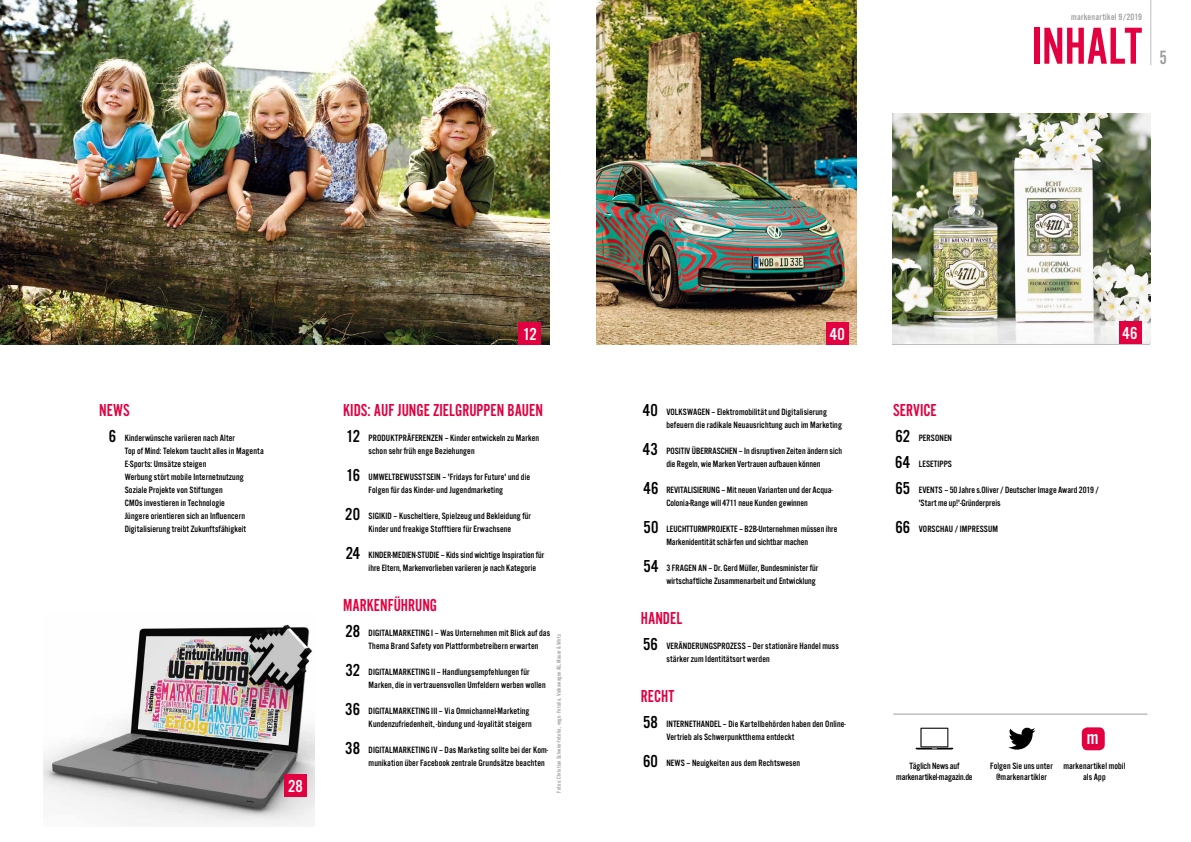
<style>
.page{position:relative;width:1191px;height:842px;background:#fff}
.page>*{position:absolute;margin:0;border:0;box-sizing:border-box;transform-origin:0 0}
.t1{font:54px "Alternate Got No 2 D";color:#e20040}
.t2{font:20px "Alternate Got No 2 D";color:#9c9e9f}
.t3{font:19.9px "Alternate Got No 3 D";color:#fff}
.t4{font:18px "Alternate Got No 2 D";color:#e20040}
.t5{font:18px "Alternate Got No 3 D";letter-spacing:.005em;color:#fff}
.t6{font:9.5px/13px "Alternate Got No 3 D";letter-spacing:.01em;color:#000}
.t7{font:9.5px/10.5px "Alternate Got No 3 D";letter-spacing:-.01em;color:#000;text-align:center}
.t8{font:9.5px "Alternate Got No 3 D";letter-spacing:.025em;color:#9c9e9f}
.t9{font:6px "Alternate Got No 3 D";letter-spacing:.025em;color:#9c9e9f}
.s1{font-size:18px}
</style>
<div class="page">
<hr style="left:1150px;top:0;width:1px;height:65px;background:#bbbdbe">
<hr style="left:893px;top:714px;width:254px;height:1px;background:#9c9e9f">
<div style="left:1081px;top:727px;width:23px;height:23px;background:#e20040;border-radius:6px"></div>
<svg style="left:915px;top:728px;width:38px;height:21px"></svg>
<svg style="left:1008px;top:728px;width:27px;height:22px"></svg>
<img style="left:44px;top:624px;width:271px;height:202px">
<img style="left:0;top:0;width:549px;height:345px">
<div style="left:518px;top:322px;width:23px;height:23px;background:#e20040"></div>
<div style="left:284px;top:774px;width:23px;height:23px;background:#e20040"></div>
<img style="left:596px;top:0;width:260px;height:344px">
<img style="left:893px;top:114px;width:257px;height:230px">
<div style="left:826px;top:322px;width:22px;height:23px;background:#e20040"></div>
<div style="left:1118px;top:322px;width:23px;height:22px;background:#e20040"></div>
<p class="t8" style="left:1071px;top:12px;width:72px">markenartikel 9/2019</p>
<h1 class="t1" style="left:1031px;top:18px;width:112px">Inhalt</h1>
<h2 class="t2" style="left:1159px;top:47px;width:9px">5</h2>
<h3 class="t4" style="left:99px;top:400px;width:32px">NEWS</h3>
<p class="t6" style="left:125px;top:431px;width:140px;text-indent:-16px"><span class="s1">6</span> Kinderwünsche variieren nach Alter<br>Top of Mind: Telekom taucht alles in Magenta E-Sports: Umsätze steigen<br>Werbung stört mobile Internetnutzung Soziale Projekte von Stiftungen<br>CMOs investieren in Technologie<br>Jüngere orientieren sich an Influencern Digitalisierung treibt Zukunftsfähigkeit</p>
<h3 class="t5" style="left:288px;top:776px;width:16px">28</h3>
<h3 class="t5" style="left:523px;top:325px;width:15px">12</h3>
<h3 class="t4" style="left:343px;top:400px;width:200px">KIDS: AUF JUNGE ZIELGRUPPEN BAUEN</h3>
<p class="t6" style="left:369px;top:431px;width:172px;text-indent:-22px"><span class="s1">12</span> PRODUKTPRÄFERENZEN – Kinder entwickeln zu Marken schon sehr früh enge Beziehungen</p>
<p class="t6" style="left:346px;top:470px;width:185px;text-align:center"><span class="s1">16</span> UMWELTBEWUSSTSEIN – 'Fridays for Future' und die<br>Folgen für das Kinder- und Jugendmarketing</p>
<p class="t6" style="left:345px;top:509px;width:187px;text-align:center"><span class="s1">20</span> SIGIKID – Kuscheltiere, Spielzeug und Bekleidung für<br>Kinder und freakige Stofftiere für Erwachsene</p>
<p class="t6" style="left:369px;top:548px;width:177px;text-indent:-23px"><span class="s1">24</span> KINDER-MEDIEN-STUDIE – Kids sind wichtige Inspiration für ihre Eltern, Markenvorlieben variieren je nach Kategorie</p>
<h3 class="t4" style="left:343px;top:595px;width:96px">MARKENFÜHRUNG</h3>
<p class="t6" style="left:369px;top:626px;width:183px;text-indent:-23px"><span class="s1">28</span> DIGITALMARKETING I – Was Unternehmen mit Blick auf das<br>Thema Brand Safety von Plattformbetreibern erwarten</p>
<p class="t6" style="left:369px;top:665px;width:178px;text-indent:-23px"><span class="s1">32</span> DIGITALMARKETING II – Handlungsempfehlungen für<br>Marken, die in vertrauensvollen Umfeldern werben wollen</p>
<p class="t6" style="left:345px;top:704px;width:188px;text-align:right"><span class="s1">36</span> DIGITALMARKETING III – Via Omnichannel-Marketing<br>Kundenzufriedenheit, -bindung und -loyalität steigern</p>
<p class="t6" style="left:369px;top:743px;width:181px;text-indent:-23px"><span class="s1">38</span> DIGITALMARKETING IV – Das Marketing sollte bei der Kom&shy;munikation über Facebook zentrale Grundsätze beachten</p>
<p class="t9" style="left:555px;top:793px;width:160px;rotate:-90deg">Fotos: Christian Schwier-fotolia, vege - Fotolia, Volkswagen AG, Mauer &amp; Wirtz</p>
<h3 class="t5" style="left:830px;top:325px;width:17px">40</h3>
<h3 class="t5" style="left:1122px;top:324px;width:16px">46</h3>
<p class="t6" style="left:666px;top:405px;width:177px;text-indent:-24px"><span class="s1">40</span> VOLKSWAGEN – Elektromobilität und Digitalisierung befeuern die radikale Neuausrichtung auch im Marketing</p>
<p class="t6" style="left:643px;top:444px;width:201px;text-align:center"><span class="s1">43</span> POSITIV ÜBERRASCHEN – In disruptiven Zeiten ändern sich die Regeln, wie Marken Vertrauen aufbauen können</p>
<p class="t6" style="left:643px;top:483px;width:191px;text-align:center"><span class="s1">46</span> REVITALISIERUNG – Mit neuen Varianten und der Acqua-<br>Colonia-Range will 4711 neue Kunden gewinnen</p>
<p class="t6" style="left:666px;top:522px;width:172px;text-indent:-23px"><span class="s1">50</span> LEUCHTTURMPROJEKTE – B2B-Unternehmen müssen ihre<br>Markenidentität schärfen und sichtbar machen</p>
<p class="t6" style="left:643px;top:561px;width:176px;text-align:right"><span class="s1">54</span> 3 FRAGEN AN – Dr. Gerd Müller, Bundesminister für wirtschaftliche Zusammenarbeit und Entwicklung</p>
<h3 class="t4" style="left:641px;top:608px;width:42px">HANDEL</h3>
<p class="t6" style="left:666px;top:639px;width:174px;text-indent:-23px"><span class="s1">56</span> VERÄNDERUNGSPROZESS – Der stationäre Handel muss stärker zum Identitätsort werden</p>
<h3 class="t4" style="left:641px;top:686px;width:28px">RECHT</h3>
<p class="t6" style="left:666px;top:717px;width:181px;text-indent:-23px"><span class="s1">58</span> INTERNETHANDEL – Die Kartellbehörden haben den Online-<br>Vertrieb als Schwerpunktthema entdeckt</p>
<p class="t6" style="left:643px;top:756px;width:159px"><span class="s1">60</span> NEWS – Neuigkeiten aus dem Rechtswesen</p>
<h3 class="t4" style="left:893px;top:400px;width:45px">SERVICE</h3>
<p class="t6" style="left:895px;top:431px;width:37px"><span class="s1">62</span> PErsonen</p>
<p class="t6" style="left:895px;top:457px;width:32px"><span class="s1">64</span> Lesetipps</p>
<p class="t6" style="left:918px;top:483px;width:182px;text-indent:-23px"><span class="s1">65</span> EVENTS – 50 Jahre s.Oliver / Deutscher Image Award 2019 / 'Start me up!'-Gründerpreis</p>
<p class="t6" style="left:895px;top:522px;width:104px"><span class="s1">66</span> VORSCHAU / IMPRESSUM</p>
<h3 class="t3" style="left:1087px;top:727px;width:13px">m</h3>
<p class="t7" style="left:896px;top:761px;width:78px">Täglich News auf markenartikel-magazin.de</p>
<p class="t6" style="left:990px;top:761px;width:64px;line-height:10.5px;text-align:center">Folgen Sie uns unter @markenartikler</p>
<p class="t6" style="left:1063px;top:761px;width:64px;line-height:10.5px;text-align:center">markenartikel mobil als App</p>
</div>
